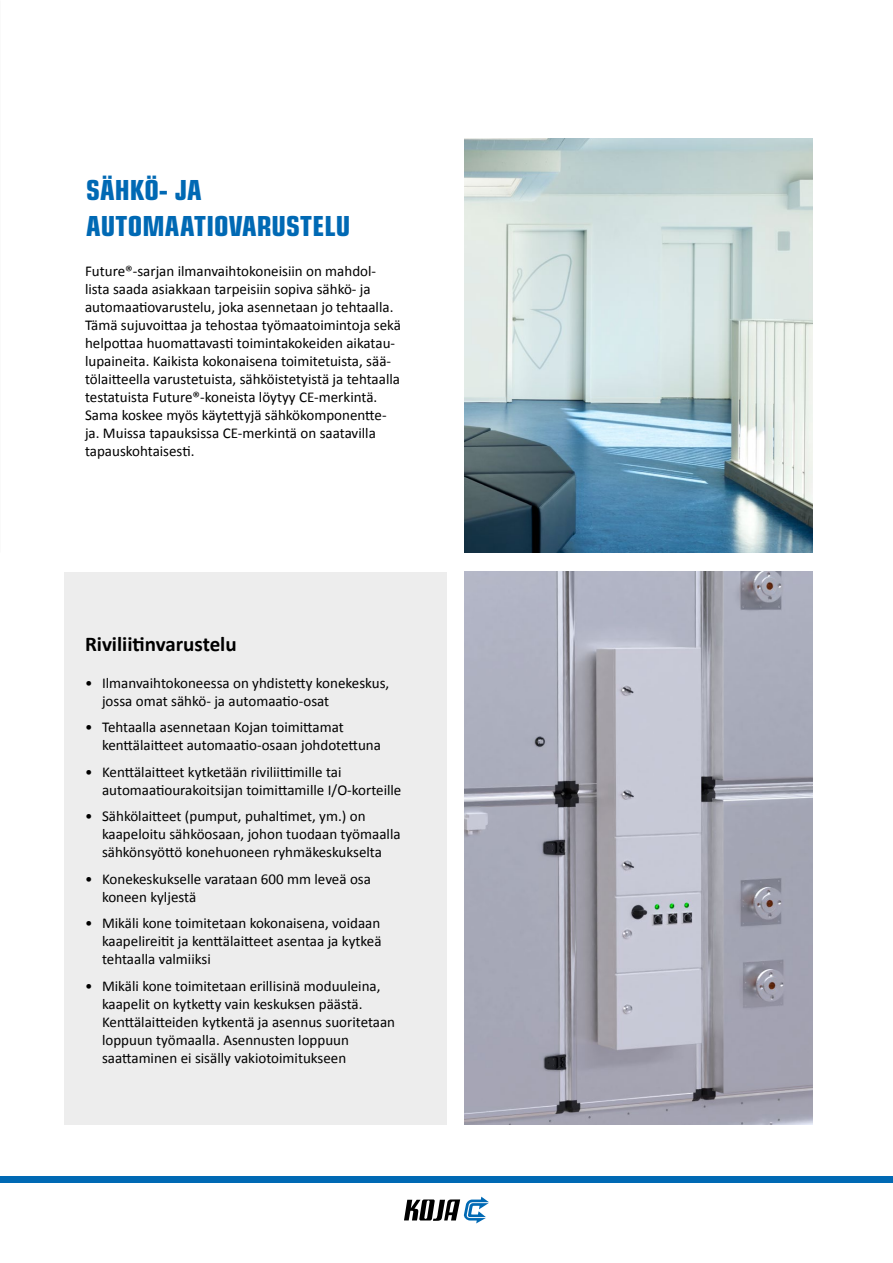
<style>
.page{position:relative;width:893px;height:1263px;background:#fff}
.page>*{position:absolute;margin:0;border:0;box-sizing:border-box;transform-origin:0 0}
.t1{font:30px/36px "Eurostile Con Hea";letter-spacing:.005em;color:#0069b4}
.t2{font:700 21px "Calibri";color:#000}
.t3{font:15px/18px "Calibri";color:#000}
</style>
<div class="page">
<div style="left:64px;top:572px;width:382px;height:552px;background:#ededed"></div>
<img style="left:465px;top:572px;width:347px;height:552px">
<img style="left:465px;top:139px;width:347px;height:414px">
<div style="left:0;top:1176px;width:893px;height:6px;background:#0069b4"></div>
<svg style="left:404px;top:1197px;width:85px;height:26px"></svg>
<h1 class="t1" style="left:86px;top:170px;width:266px">SÄHKÖ- JA<br>AUTOMAATIOVARUSTELU</h1>
<p class="t3" style="left:85px;top:261px;width:317px">Future®-sarjan ilmanvaihtokoneisiin on mahdol&shy;lista saada asiakkaan tarpeisiin sopiva sähkö- ja automaatiovarustelu, joka asennetaan jo tehtaalla.<br>Tämä sujuvoittaa ja tehostaa työmaatoimintoja sekä helpottaa huomattavasti toimintakokeiden aikatau&shy;lupaineita. Kaikista kokonaisena toimitetuista, sää&shy;tölaitteella varustetuista, sähköistetyistä ja tehtaalla testatuista Future®-koneista löytyy CE-merkintä.<br>Sama koskee myös käytettyjä sähkökomponentte&shy;ja. Muissa tapauksissa CE-merkintä on saatavilla tapauskohtaisesti.</p>
<h2 class="t2" style="left:85px;top:629px;width:153px">Riviliitinvarustelu</h2>
<p class="t3" style="left:102px;top:673px;width:289px;text-indent:-17px">• Ilmanvaihtokoneessa on yhdistetty konekeskus, jossa omat sähkö- ja automaatio-osat</p>
<p class="t3" style="left:102px;top:718px;width:280px;text-indent:-17px">• Tehtaalla asennetaan Kojan toimittamat kenttälaitteet automaatio-osaan johdotettuna</p>
<p class="t3" style="left:102px;top:762px;width:301px;text-indent:-17px">• Kenttälaitteet kytketään riviliittimille tai automaatiourakoitsijan toimittamille I/O-korteille</p>
<p class="t3" style="left:102px;top:807px;width:300px;text-indent:-17px">• Sähkölaitteet (pumput, puhaltimet, ym.) on kaapeloitu sähköosaan, johon tuodaan työmaalla sähkönsyöttö konehuoneen ryhmäkeskukselta</p>
<p class="t3" style="left:102px;top:869px;width:270px;text-indent:-17px">• Konekeskukselle varataan 600 mm leveä osa koneen kyljestä</p>
<p class="t3" style="left:102px;top:914px;width:281px;text-align:justify;text-indent:-17px">• Mikäli kone toimitetaan kokonaisena, voidaan kaapelireitit ja kenttälaitteet asentaa ja kytkeä tehtaalla valmiiksi</p>
<p class="t3" style="left:102px;top:976px;width:295px;text-indent:-17px">• Mikäli kone toimitetaan erillisinä moduuleina, kaapelit on kytketty vain keskuksen päästä.<br>Kenttälaitteiden kytkentä ja asennus suoritetaan loppuun työmaalla. Asennusten loppuun saattaminen ei sisälly vakiotoimitukseen</p>
</div>
